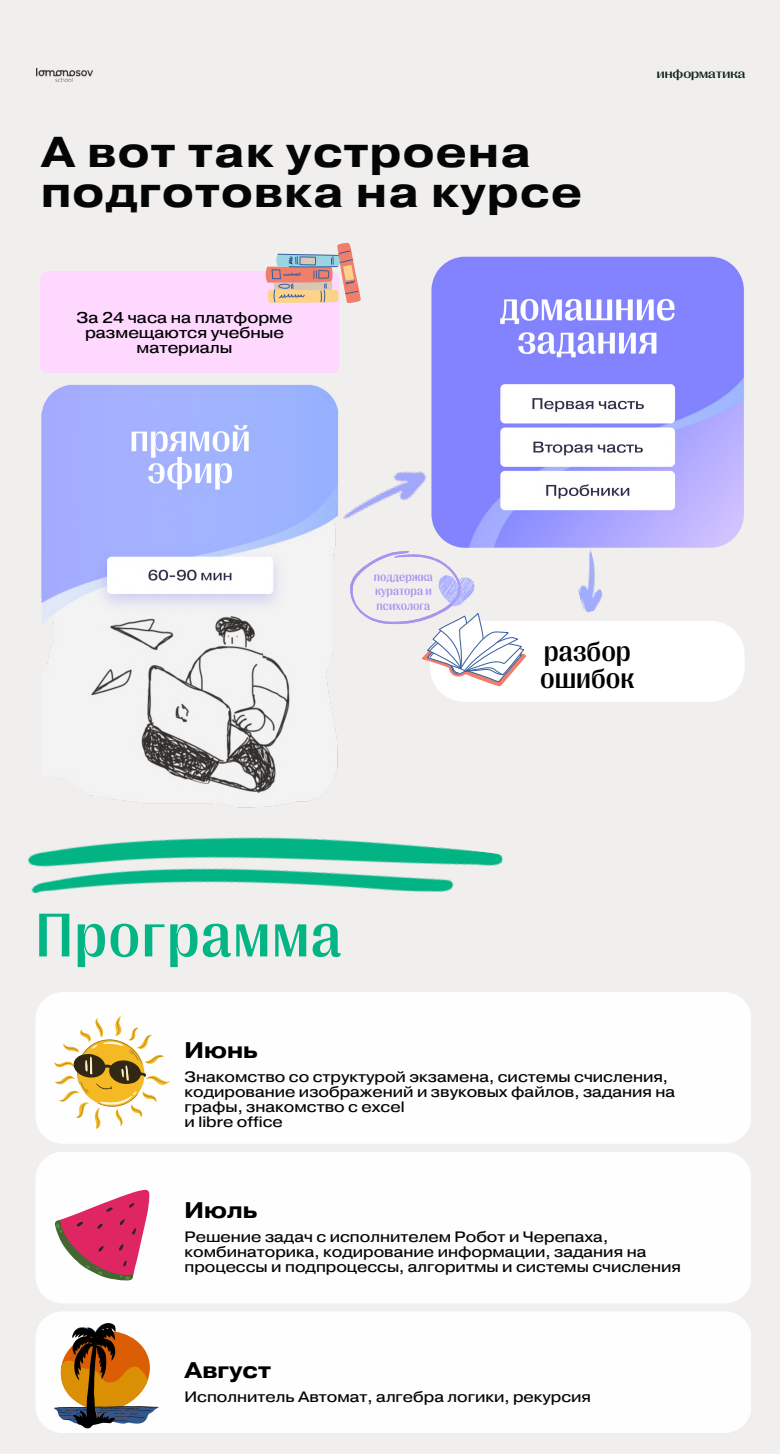
<style>
.page{position:relative;width:780px;height:1454px;background:#fff}
.page>*{position:absolute;margin:0;border:0;box-sizing:border-box;transform-origin:0 0}
.t1{font:500 62.5px "PP Right Gothic";letter-spacing:.02em;color:#03b585}
.t2{font:700 42.88px/40.2px "Pragmatica Ext";letter-spacing:.03em;color:#040606}
.t3{font:500 28.62px/26.2px "PP Right Gothic";color:#000}
.t4{font:700 22.5px "Pragmatica Ext";color:#000}
.t5{font:15.5px/14.9px "Pragmatica Ext";color:#000;text-align:center}
.t6{font:15px/15px "Pragmatica Ext";color:#040606}
.t7{font:500 expanded 12.5px "PP Right Gothic";color:#12291a}
.t8{font:500 12.38px/14.6px "PP Right Gothic";color:#aa93ee;text-align:justify}
</style>
<div class="page">
<div style="left:0;top:0;width:779px;height:1453px;background:#f1efee"></div>
<img style="left:37px;top:68px;width:55px;height:13px">
<img style="left:343px;top:471px;width:83px;height:48px">
<img style="left:41px;top:384px;width:297px;height:409px">
<img style="left:431px;top:256px;width:313px;height:292px">
<svg style="left:40px;top:242px;width:321px;height:130px"></svg>
<svg style="left:350px;top:551px;width:394px;height:150px"></svg>
<img style="left:568px;top:549px;width:37px;height:64px">
<img style="left:28px;top:795px;width:475px;height:99px">
<div style="left:36px;top:992px;width:714px;height:151px;background:#fefefe"></div>
<div style="left:36px;top:1152px;width:714px;height:151px;background:#fefefe"></div>
<svg style="left:54px;top:1016px;width:116px;height:112px"></svg>
<div style="left:36px;top:1312px;width:714px;height:120px;background:#fefefe"></div>
<svg style="left:54px;top:1322px;width:105px;height:106px"></svg>
<svg style="left:42px;top:1160px;width:127px;height:129px"></svg>
<h2 class="t2" style="left:41px;top:134px;width:542px">А вот так устроена подготовка на курсе</h2>
<p class="t5" style="left:76px;top:311px;width:218px">За 24 часа на платформе размещаются учебные материалы</p>
<p class="t7" style="left:656px;top:67px;width:90px">информатика</p>
<p class="t8" style="left:374px;top:569px;width:60px">поддержка куратора и психолога</p>
<h3 class="t3" style="left:540px;top:639px;width:96px">разбор ошибок</h3>
<h1 class="t1" style="left:35px;top:900px;width:307px">Программа</h1>
<h3 class="t4" style="left:184px;top:1035px;width:75px">Июнь</h3>
<p class="t6" style="left:184px;top:1070px;width:492px">Знакомство со структурой экзамена, системы счисления, кодирование изображений и звуковых файлов, задания на графы, знакомство с excel<br>и libre office</p>
<h3 class="t4" style="left:184px;top:1195px;width:74px">Июль</h3>
<p class="t6" style="left:184px;top:1229px;width:497px">Решение задач с исполнителем Робот и Черепаха, комбинаторика, кодирование информации, задания на процессы и подпроцессы, алгоритмы и системы счисления</p>
<h3 class="t4" style="left:184px;top:1354px;width:88px">Август</h3>
<p class="t6" style="left:184px;top:1389px;width:408px">Исполнитель Автомат, алгебра логики, рекурсия</p>
</div>
